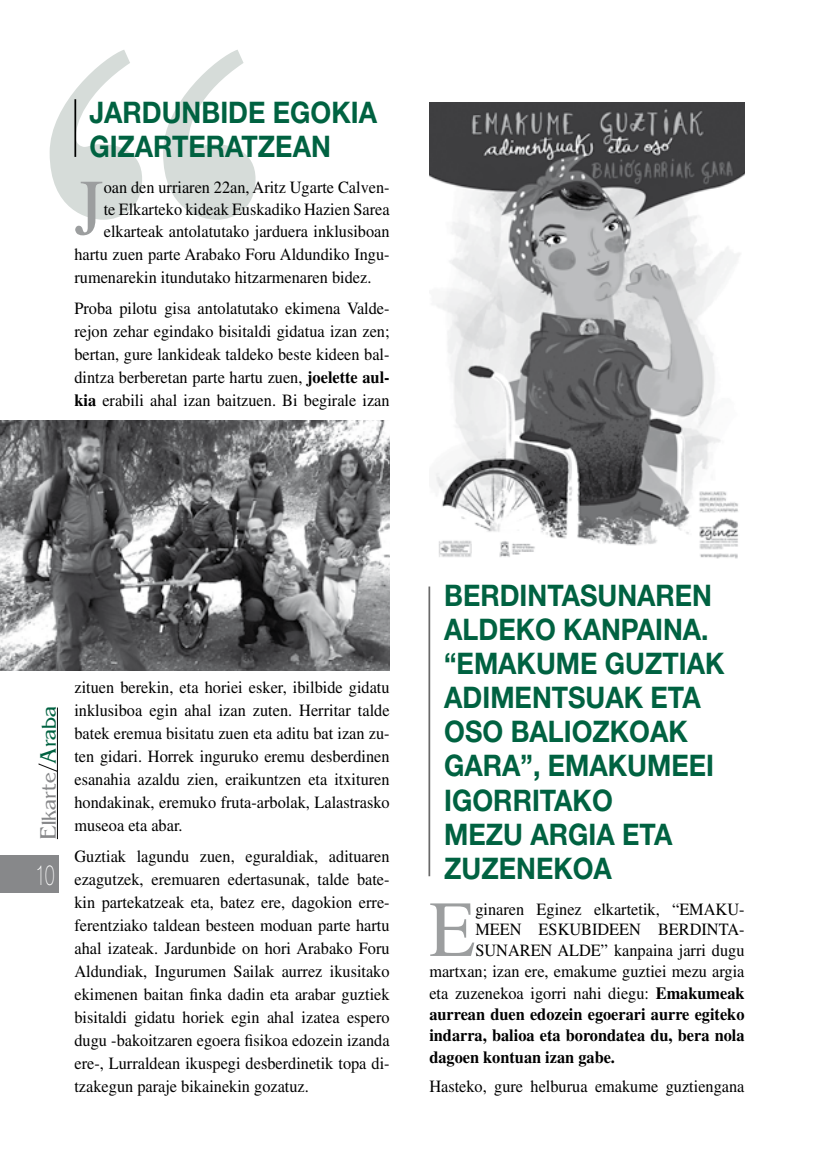
<style>
.page{position:relative;width:819px;height:1166px;background:#fff}
.page>*{position:absolute;margin:0;border:0;box-sizing:border-box;transform-origin:0 0}
.t1{font:79.27px "Times";color:#9c9e9f;scale:.95 1}
.t2{font:700 29.75px/33.9px "Helvetica Neue";color:#006241;scale:.9 1}
.t3{font:100 28px "Helvetica Neue";color:#fff;scale:.6 1}
.t4{font:21px "Azote S Si";color:#87888a}
.t5{font:17.15px/22.9px "Times";color:#000;text-align:justify;scale:.95 1}
.t6{font:700 17.15px "Times";color:#000;scale:.95 1}
.s1{font-weight:700}
.s2{color:#000}
.s3{color:#006241}
</style>
<div class="page">
<hr style="left:57px;top:707px;width:1px;height:132px;background:#000">
<div style="left:0;top:855px;width:58px;height:37px;background:#87888a"></div>
<svg style="left:50px;top:50px;width:205px;height:170px"></svg>
<hr style="left:74px;top:99px;width:2px;height:58px;background:#000">
<img style="left:0;top:420px;width:389px;height:250px">
<img style="left:429px;top:103px;width:315px;height:456px">
<hr style="left:428px;top:586px;width:2px;height:290px;background:#000">
<h2 class="t2" style="left:89px;top:94px;width:321px">JARDUNBIDE EGOKIA<br>GIZARTERATZEAN</h2>
<h1 class="t1" style="left:74px;top:163px;width:32px">J</h1>
<p class="t5" style="left:104px;top:176px;width:302px">oan den urriaren 22an, Aritz Ugarte Calven-</p>
<p class="t5" style="left:104px;top:198px;width:302px">te Elkarteko kideak Euskadiko Hazien Sarea</p>
<p class="t5" style="left:104px;top:220px;width:302px">elkarteak antolatutako jarduera inklusiboan</p>
<p class="t5" style="left:74px;top:243px;width:333px">hartu zuen parte Arabako Foru Aldundiko Ingu-</p>
<p class="t5" style="left:74px;top:266px;width:314px">rumenarekin itundutako hitzarmenaren bidez.</p>
<p class="t5" style="left:74px;top:296px;width:333px">Proba pilotu gisa antolatutako ekimena Valde&shy;rejon zehar egindako bisitaldi gidatua izan zen; bertan, gure lankideak taldeko beste kideen bal&shy;dintza berberetan parte hartu zuen, <span class="s1">joelette aul&shy;kia</span> erabili ahal izan baitzuen. Bi begirale izan</p>
<p class="t4" style="left:38px;top:839px;width:134px;rotate:-90deg">Elkarte<span class="s2">/</span><span class="s3">Araba</span></p>
<h3 class="t3" style="left:36px;top:858px;width:33px">10</h3>
<p class="t5" style="left:74px;top:676px;width:333px">zituen berekin, eta horiei esker, ibilbide gidatu inklusiboa egin ahal izan zuten. Herritar talde batek eremua bisitatu zuen eta aditu bat izan zu&shy;ten gidari. Horrek inguruko eremu desberdinen esanahia azaldu zien, eraikuntzen eta itxituren hondakinak, eremuko fruta-arbolak, Lalastrasko museoa eta abar.</p>
<p class="t5" style="left:74px;top:844px;width:333px">Guztiak lagundu zuen, eguraldiak, adituaren ezagutzek, eremuaren edertasunak, talde bate&shy;kin partekatzeak eta, batez ere, dagokion erre&shy;ferentziako taldean besteen moduan parte hartu ahal izateak. Jardunbide on hori Arabako Foru Aldundiak, Ingurumen Sailak aurrez ikusitako ekimenen baitan finka dadin eta arabar guztiek bisitaldi gidatu horiek egin ahal izatea espero dugu -bakoitzaren egoera fisikoa edozein izanda ere-, Lurraldean ikuspegi desberdinetik topa di&shy;tzakegun paraje bikainekin gozatuz.</p>
<h2 class="t2" style="left:444px;top:578px;width:313px">BERDINTASUNAREN<br>ALDEKO KANPAINA. “EMAKUME GUZTIAK<br>ADIMENTSUAK ETA<br>OSO BALIOZKOAK<br>GARA”, EMAKUMEEI<br>IGORRITAKO<br>MEZU ARGIA ETA<br>ZUZENEKOA</h2>
<h1 class="t1" style="left:429px;top:885px;width:50px">E</h1>
<p class="t5" style="left:475px;top:897px;width:285px">ginaren Eginez elkartetik, “EMAKU-</p>
<p class="t5" style="left:475px;top:918px;width:285px">MEEN ESKUBIDEEN BERDINTA-</p>
<p class="t5" style="left:475px;top:938px;width:285px">SUNAREN ALDE” kanpaina jarri dugu</p>
<p class="t5" style="left:429px;top:960px;width:333px">martxan; izan ere, emakume guztiei mezu argia</p>
<p class="t5" style="left:429px;top:981px;width:333px">eta zuzenekoa igorri nahi diegu: <span class="s1">Emakumeak</span></p>
<p class="t6" style="left:429px;top:1004px;width:333px">aurrean duen edozein egoerari aurre egiteko</p>
<p class="t6" style="left:429px;top:1025px;width:333px">indarra, balioa eta borondatea du, bera nola</p>
<p class="t6" style="left:429px;top:1046px;width:197px">dagoen kontuan izan gabe.</p>
<p class="t5" style="left:429px;top:1074px;width:333px">Hasteko, gure helburua emakume guztiengana</p>
</div>
